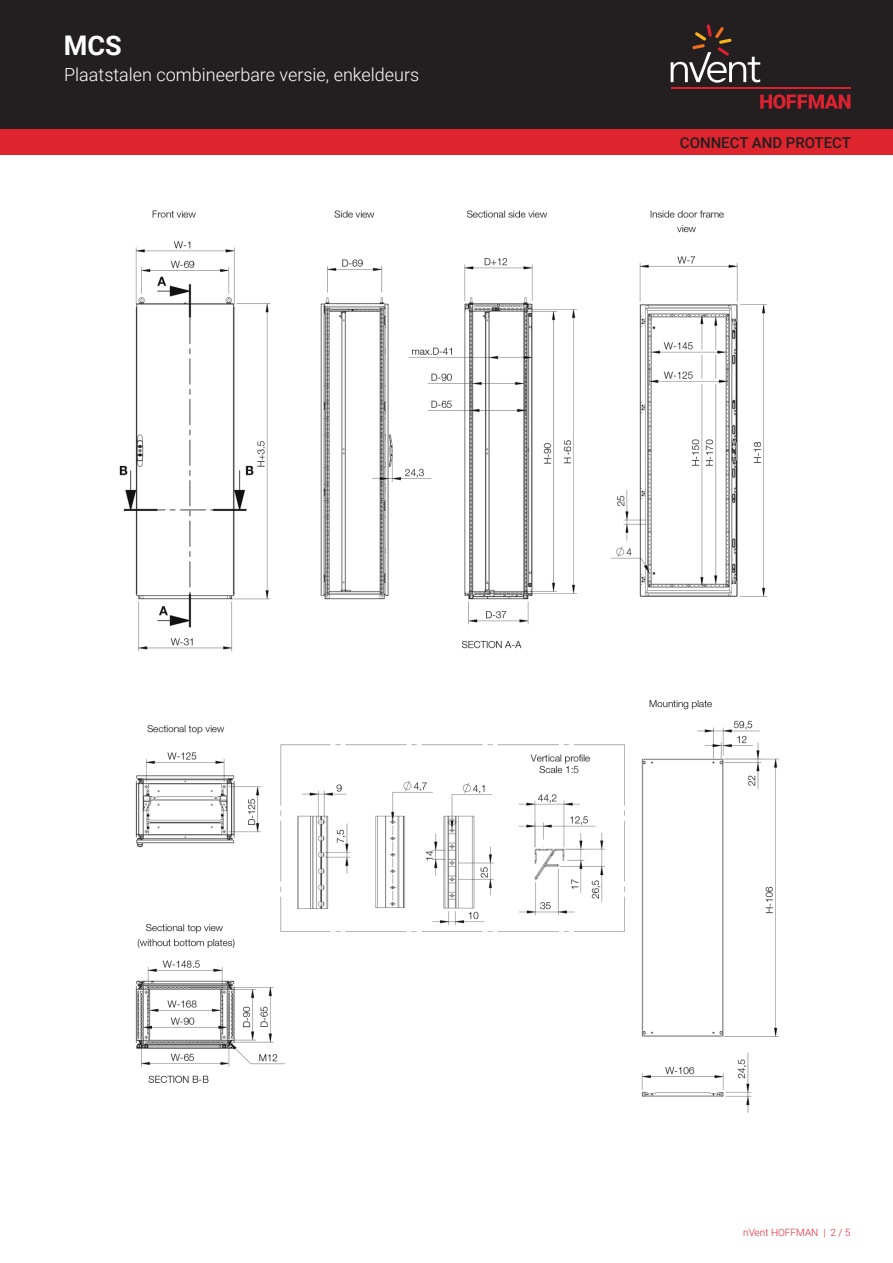
<style>
.page{position:relative;width:893px;height:1263px;background:#fff}
.page>*{position:absolute;margin:0;border:0;box-sizing:border-box;transform-origin:0 0}
.t1{font:700 27px "Roboto";color:#fff}
.t2{font:300 18px "Roboto";color:#fff}
.t3{font:500 15px "Roboto";color:#231f20}
.t4{font:300 10.05px "Roboto";color:#de252e}
</style>
<div class="page">
<div style="left:0;top:0;width:893px;height:129px;background:#231f20"></div>
<svg style="left:760px;top:94px;width:90px;height:15px"></svg>
<hr style="left:671px;top:88px;width:179px;height:1px;background:#db2230">
<svg style="left:671px;top:24px;width:89px;height:59px"></svg>
<div style="left:0;top:129px;width:893px;height:26px;background:#de252e"></div>
<img style="left:119px;top:210px;width:660px;height:903px">
<h1 class="t1" style="left:64px;top:26px;width:59px">MCS</h1>
<p class="t2" style="left:64px;top:62px;width:357px">Plaatstalen combineerbare versie, enkeldeurs</p>
<p class="t3" style="left:680px;top:132px;width:173px">CONNECT AND PROTECT</p>
<p class="t4" style="left:743px;top:1226px;width:109px">nVent HOFFMAN | 2 / 5</p>
</div>
